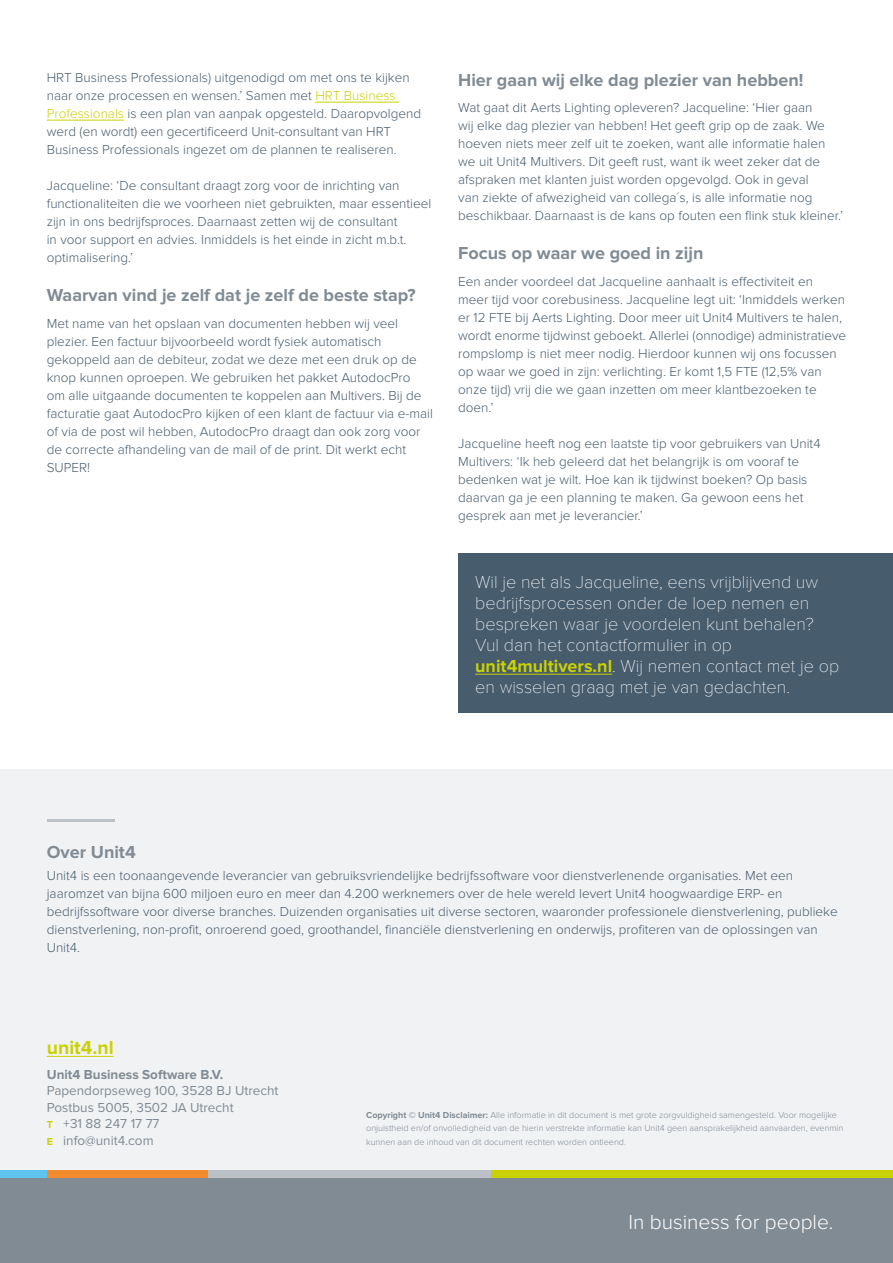
<style>
.page{position:relative;width:893px;height:1263px;background:#fff}
.page>*{position:absolute;margin:0;border:0;box-sizing:border-box;transform-origin:0 0}
.t1{font:300 21px "Proxima Nova";color:#fff}
.t2{font:700 19.5px "Proxima Nova";color:#cad102}
.t3{font:100 18px/21px "Proxima Nova T";color:#fff}
.t4{font:700 18px "Proxima Nova";color:#808b94}
.t5{font:300 13.5px/18px "Proxima Nova";color:#475c6d}
.t6{font:13.5px/16.5px "Proxima Nova";color:#808b94}
.t7{font:700 13.5px "Proxima Nova";color:#808b94}
.t8{font:300 9px/13.5px "Proxima Nova";color:#808b94}
.s1{color:#cad102}
.s2{font-family:"Proxima Nova";font-weight:700;color:#cad200}
.s3{font-weight:700;font-size:10.5px;color:#cad200}
.s4{font-weight:700}
</style>
<div class="page">
<div style="left:0;top:770px;width:893px;height:493px;background:#f1f2f4"></div>
<div style="left:0;top:1178px;width:893px;height:85px;background:#808b94"></div>
<div style="left:0;top:1171px;width:47px;height:7px;background:#5dc5ed"></div>
<div style="left:47px;top:1171px;width:162px;height:7px;background:#f28b2d"></div>
<div style="left:209px;top:1171px;width:283px;height:7px;background:#bcc1c8"></div>
<div style="left:492px;top:1171px;width:401px;height:7px;background:#cad102"></div>
<hr style="left:47px;top:819px;width:67px;height:3px;background:#bcc1c8">
<hr style="left:47px;top:1056px;width:67px;height:1px;background:#cad102">
<hr style="left:315px;top:102px;width:84px;height:1px;background:#cad102">
<hr style="left:47px;top:120px;width:77px;height:1px;background:#cad102">
<div style="left:458px;top:553px;width:435px;height:159px;background:#475c6d"></div>
<hr style="left:475px;top:674px;width:137px;height:1px;background:#cad200">
<p class="t5" style="left:47px;top:69px;width:376px">HRT Business Professionals) uitgenodigd om met ons te kijken naar onze processen en wensen.’ Samen met <span class="s1">HRT Business Professionals</span> is een plan van aanpak opgesteld. Daaropvolgend werd (en wordt) een gecertificeerd Unit-consultant van HRT Business Professionals ingezet om de plannen te realiseren.</p>
<p class="t5" style="left:47px;top:177px;width:386px">Jacqueline: ‘De consultant draagt zorg voor de inrichting van functionaliteiten die we voorheen niet gebruikten, maar essentieel zijn in ons bedrijfsproces. Daarnaast zetten wij de consultant<br>in voor support en advies. Inmiddels is het einde in zicht m.b.t. optimalisering.’</p>
<h3 class="t4" style="left:47px;top:285px;width:370px">Waarvan vind je zelf dat je zelf de beste stap?</h3>
<p class="t5" style="left:47px;top:314px;width:388px">Met name van het opslaan van documenten hebben wij veel plezier. Een factuur bijvoorbeeld wordt fysiek automatisch gekoppeld aan de debiteur, zodat we deze met een druk op de knop kunnen oproepen. We gebruiken het pakket AutodocPro<br>om alle uitgaande documenten te koppelen aan Multivers. Bij de facturatie gaat AutodocPro kijken of een klant de factuur via e-mail of via de post wil hebben, AutodocPro draagt dan ook zorg voor de correcte afhandeling van de mail of de print. Dit werkt echt SUPER!</p>
<h3 class="t4" style="left:458px;top:70px;width:347px">Hier gaan wij elke dag plezier van hebben!</h3>
<p class="t5" style="left:458px;top:99px;width:386px">Wat gaat dit Aerts Lighting opleveren? Jacqueline: ‘Hier gaan<br>wij elke dag plezier van hebben! Het geeft grip op de zaak. We hoeven niets meer zelf uit te zoeken, want alle informatie halen we uit Unit4 Multivers. Dit geeft rust, want ik weet zeker dat de afspraken met klanten juist worden opgevolgd. Ook in geval<br>van ziekte of afwezigheid van collega´s, is alle informatie nog beschikbaar. Daarnaast is de kans op fouten een flink stuk kleiner.’</p>
<h3 class="t4" style="left:458px;top:243px;width:247px">Focus op waar we goed in zijn</h3>
<p class="t5" style="left:458px;top:273px;width:390px">Een ander voordeel dat Jacqueline aanhaalt is effectiviteit en meer tijd voor corebusiness. Jacqueline legt uit: ‘Inmiddels werken er 12 FTE bij Aerts Lighting. Door meer uit Unit4 Multivers te halen, wordt enorme tijdwinst geboekt. Allerlei (onnodige) administratieve rompslomp is niet meer nodig. Hierdoor kunnen wij ons focussen op waar we goed in zijn: verlichting. Er komt 1,5 FTE (12,5% van onze tijd) vrij die we gaan inzetten om meer klantbezoeken te doen.’</p>
<p class="t5" style="left:458px;top:435px;width:364px">Jacqueline heeft nog een laatste tip voor gebruikers van Unit4<br>Multivers: ‘Ik heb geleerd dat het belangrijk is om vooraf te bedenken wat je wilt. Hoe kan ik tijdwinst boeken? Op basis daarvan ga je een planning te maken. Ga gewoon eens het gesprek aan met je leverancier.’</p>
<p class="t3" style="left:475px;top:571px;width:365px">Wil je net als Jacqueline, eens vrijblijvend uw bedrijfsprocessen onder de loep nemen en bespreken waar je voordelen kunt behalen?<br>Vul dan het contactformulier in op <span class="s2">unit4multivers.nl</span>. Wij nemen contact met je op en wisselen graag met je van gedachten.</p>
<h3 class="t4" style="left:47px;top:841px;width:91px">Over Unit4</h3>
<p class="t5" style="left:47px;top:867px;width:792px">Unit4 is een toonaangevende leverancier van gebruiksvriendelijke bedrijfssoftware voor dienstverlenende organisaties. Met een jaaromzet van bijna 600 miljoen euro en meer dan 4.200 werknemers over de hele wereld levert Unit4 hoogwaardige ERP- en bedrijfssoftware voor diverse branches. Duizenden organisaties uit diverse sectoren, waaronder professionele dienstverlening, publieke dienstverlening, non-profit, onroerend goed, groothandel, financiële dienstverlening en onderwijs, profiteren van de oplossingen van Unit4.</p>
<h2 class="t2" style="left:47px;top:1036px;width:68px">unit4.nl</h2>
<p class="t7" style="left:47px;top:1067px;width:178px">Unit4 Business Software B.V.</p>
<p class="t6" style="left:47px;top:1083px;width:233px">Papendorpseweg 100, 3528 BJ Utrecht<br>Postbus 5005, 3502 JA Utrecht<br><span class="s3">T</span> +31 88 247 17 77<br><span class="s3">E</span> info@unit4.com</p>
<p class="t8" style="left:366px;top:1108px;width:479px"><span class="s4">Copyright © Unit4 Disclaimer:</span> Alle informatie in dit document is met grote zorgvuldigheid samengesteld. Voor mogelijke onjuistheid en/of onvolledigheid van de hierin verstrekte informatie kan Unit4 geen aansprakelijkheid aanvaarden, evenmin kunnen aan de inhoud van dit document rechten worden ontleend.</p>
<h1 class="t1" style="left:628px;top:1210px;width:207px">In business for people.</h1>
</div>
